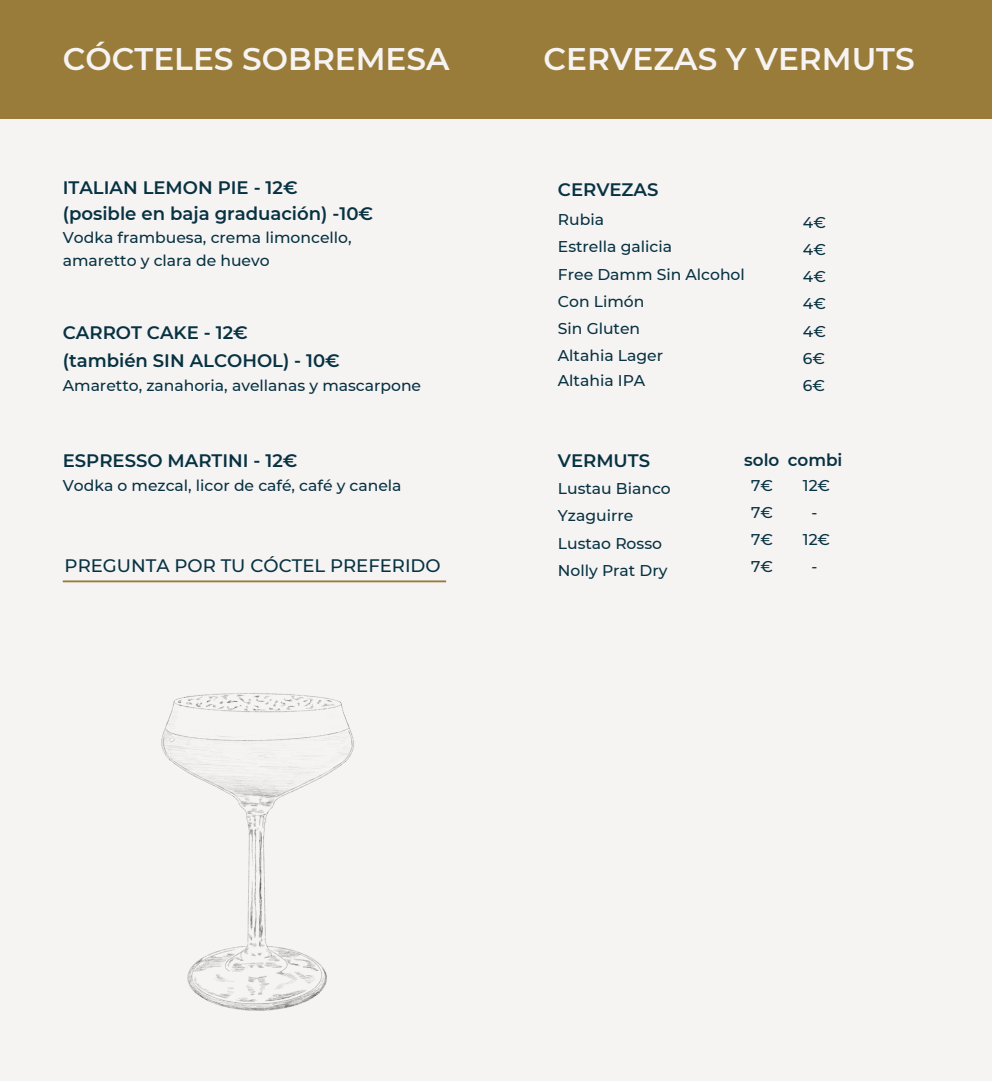
<style>
.page{position:relative;width:992px;height:1081px;background:#fff}
.page>*{position:absolute;margin:0;border:0;box-sizing:border-box;transform-origin:0 0}
.t1{font:600 31.25px "Montserrat";color:#f6f3f3}
.t2{font:600 18.12px "Montserrat";color:#073242}
.t3{font:500 18.12px "Montserrat";color:#073242}
.t4{font:600 16.88px "Montserrat";color:#073242}
.t5{font:500 15.62px/23.5px "Montserrat";color:#073242}
</style>
<div class="page">
<div style="left:0;top:1px;width:992px;height:1080px;background:#f6f3f3"></div>
<div style="left:0;top:0;width:992px;height:119px;background:#997c39"></div>
<hr style="left:63px;top:580px;width:383px;height:2px;background:#997c39">
<img style="left:161px;top:693px;width:193px;height:318px">
<p class="t1" style="left:63px;top:39px;width:388px">CÓCTELES SOBREMESA</p>
<p class="t1" style="left:543px;top:39px;width:373px">CERVEZAS Y VERMUTS</p>
<h1 class="t2" style="left:63px;top:177px;width:236px">ITALIAN LEMON PIE - 12€</h1>
<h1 class="t2" style="left:63px;top:203px;width:312px">(posible en baja graduación) -10€</h1>
<p class="t5" style="left:63px;top:226px;width:290px">Vodka frambuesa, crema limoncello, amaretto y clara de huevo</p>
<p class="t2" style="left:63px;top:321px;width:187px">CARROT CAKE - 12€</p>
<p class="t2" style="left:63px;top:349px;width:279px">(también SIN ALCOHOL) - 10€</p>
<p class="t5" style="left:63px;top:374px;width:360px">Amaretto, zanahoria, avellanas y mascarpone</p>
<p class="t2" style="left:63px;top:449px;width:236px">ESPRESSO MARTINI - 12€</p>
<p class="t5" style="left:63px;top:474px;width:340px">Vodka o mezcal, licor de café, café y canela</p>
<p class="t3" style="left:65px;top:554px;width:378px">PREGUNTA POR TU CÓCTEL PREFERIDO</p>
<p class="t2" style="left:558px;top:179px;width:102px">CERVEZAS</p>
<p class="t5" style="left:558px;top:208px;width:48px">Rubia</p>
<p class="t5" style="left:558px;top:235px;width:116px">Estrella galicia</p>
<p class="t5" style="left:558px;top:262px;width:188px">Free Damm Sin Alcohol</p>
<p class="t5" style="left:558px;top:289px;width:88px">Con Limón</p>
<p class="t5" style="left:558px;top:317px;width:84px">Sin Gluten</p>
<p class="t5" style="left:558px;top:344px;width:107px">Altahia Lager</p>
<p class="t5" style="left:558px;top:369px;width:89px">Altahia IPA</p>
<p class="t5" style="left:803px;top:211px;width:24px">4€</p>
<p class="t5" style="left:803px;top:238px;width:24px">4€</p>
<p class="t5" style="left:803px;top:265px;width:24px">4€</p>
<p class="t5" style="left:803px;top:292px;width:24px">4€</p>
<p class="t5" style="left:803px;top:319px;width:24px">4€</p>
<p class="t5" style="left:803px;top:346px;width:24px">6€</p>
<p class="t5" style="left:803px;top:374px;width:24px">6€</p>
<p class="t2" style="left:558px;top:450px;width:94px">VERMUTS</p>
<p class="t5" style="left:558px;top:477px;width:114px">Lustau Bianco</p>
<p class="t5" style="left:558px;top:504px;width:77px">Yzaguirre</p>
<p class="t5" style="left:558px;top:531px;width:106px">Lustao Rosso</p>
<p class="t5" style="left:558px;top:558px;width:111px">Nolly Prat Dry</p>
<p class="t4" style="left:744px;top:449px;width:37px">solo</p>
<p class="t4" style="left:788px;top:449px;width:56px">combi</p>
<p class="t5" style="left:751px;top:473px;width:23px">7€</p>
<p class="t5" style="left:751px;top:501px;width:23px">7€</p>
<p class="t5" style="left:751px;top:528px;width:23px">7€</p>
<p class="t5" style="left:751px;top:555px;width:23px">7€</p>
<p class="t5" style="left:803px;top:473px;width:29px">12€</p>
<p class="t5" style="left:811px;top:501px;width:7px">-</p>
<p class="t5" style="left:803px;top:526px;width:29px;line-height:27.2px;text-align:center">12€ -</p>
</div>
